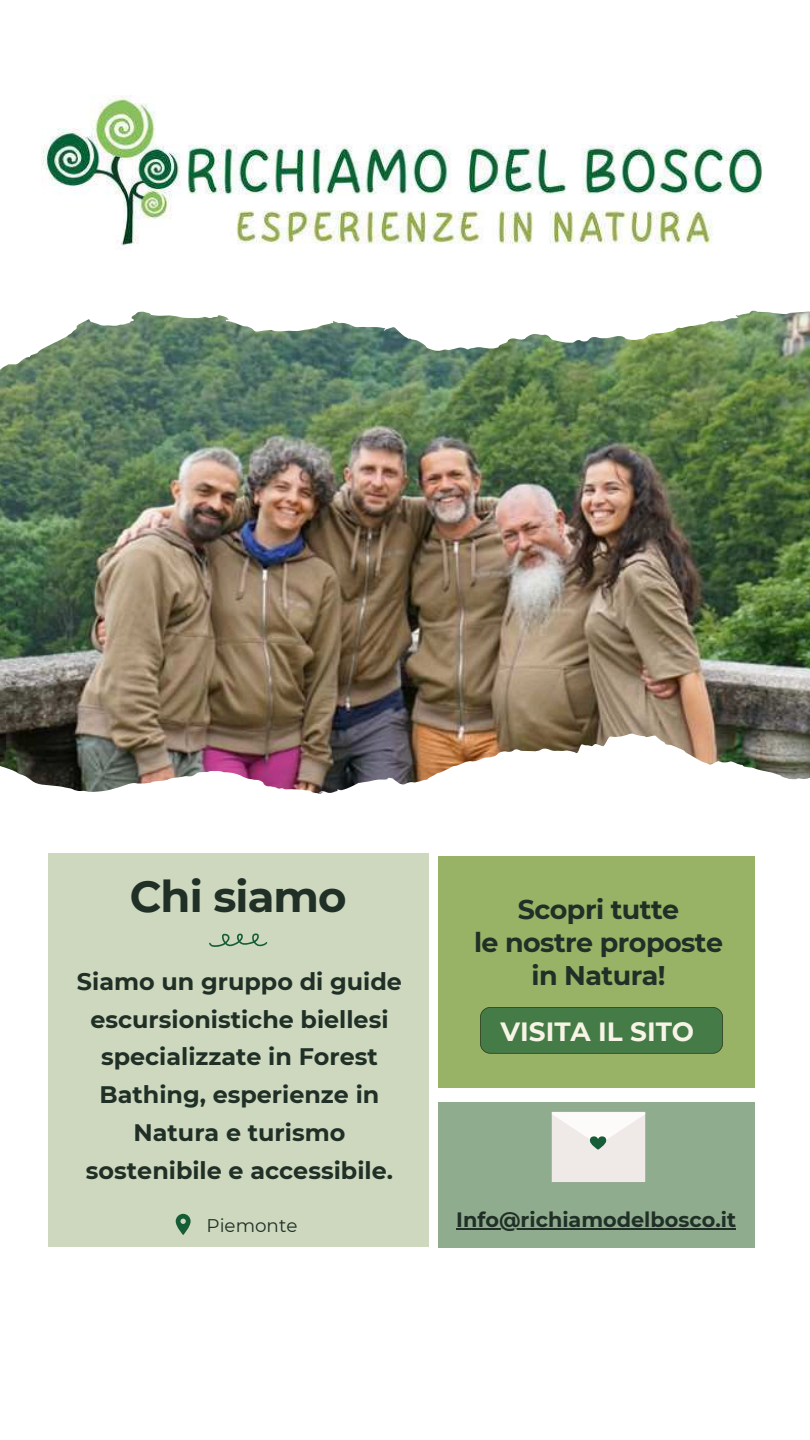
<style>
.page{position:relative;width:810px;height:1440px;background:#fff}
.page>*{position:absolute;margin:0;border:0;box-sizing:border-box;transform-origin:0 0}
.t1{font:700 43.4px "Montserrat";letter-spacing:-.02em;color:#203027}
.t2{font:700 26.9px/33px "Montserrat";letter-spacing:-.02em;color:#203027;text-align:center}
.t3{font:700 26.3px "Montserrat";color:#f7f4e6}
.t4{font:700 23.9px/38px "Montserrat";color:#203027;text-align:center}
.t5{font:700 20.8px "Montserrat";color:#203027}
.t6{font:18.3px "Montserrat";color:#203027}
</style>
<div class="page">
<img style="left:0;top:95px;width:810px;height:1153px">
<div style="left:49px;top:853px;width:380px;height:394px;background:#ced8be"></div>
<div style="left:438px;top:1102px;width:316px;height:145px;background:#90ac8e"></div>
<svg style="left:209px;top:933px;width:58px;height:14px"></svg>
<div style="left:439px;top:857px;width:316px;height:231px;background:#98b266"></div>
<div style="left:552px;top:1112px;width:93px;height:70px;background:#efeae8"></div>
<svg style="left:551px;top:1112px;width:95px;height:38px"></svg>
<img style="left:154px;top:311px;width:656px;height:427px">
<div style="left:480px;top:1007px;width:243px;height:47px;background:#447b47"></div>
<hr style="left:456px;top:1229px;width:280px;height:1px;background:#203027">
<img style="left:42px;top:96px;width:726px;height:154px">
<svg style="left:176px;top:1214px;width:15px;height:21px"></svg>
<h1 class="t1" style="left:130px;top:865px;width:219px">Chi siamo</h1>
<p class="t4" style="left:77px;top:961px;width:326px">Siamo un gruppo di guide escursionistiche biellesi specializzate in Forest<br>Bathing, esperienze in<br>Natura e turismo sostenibile e accessibile.</p>
<p class="t2" style="left:474px;top:892px;width:251px">Scopri tutte<br>le nostre proposte in Natura!</p>
<p class="t3" style="left:501px;top:1013px;width:195px">VISITA IL SITO</p>
<p class="t6" style="left:207px;top:1213px;width:92px">Piemonte</p>
<p class="t5" style="left:456px;top:1205px;width:281px">Info@richiamodelbosco.it</p>
</div>
